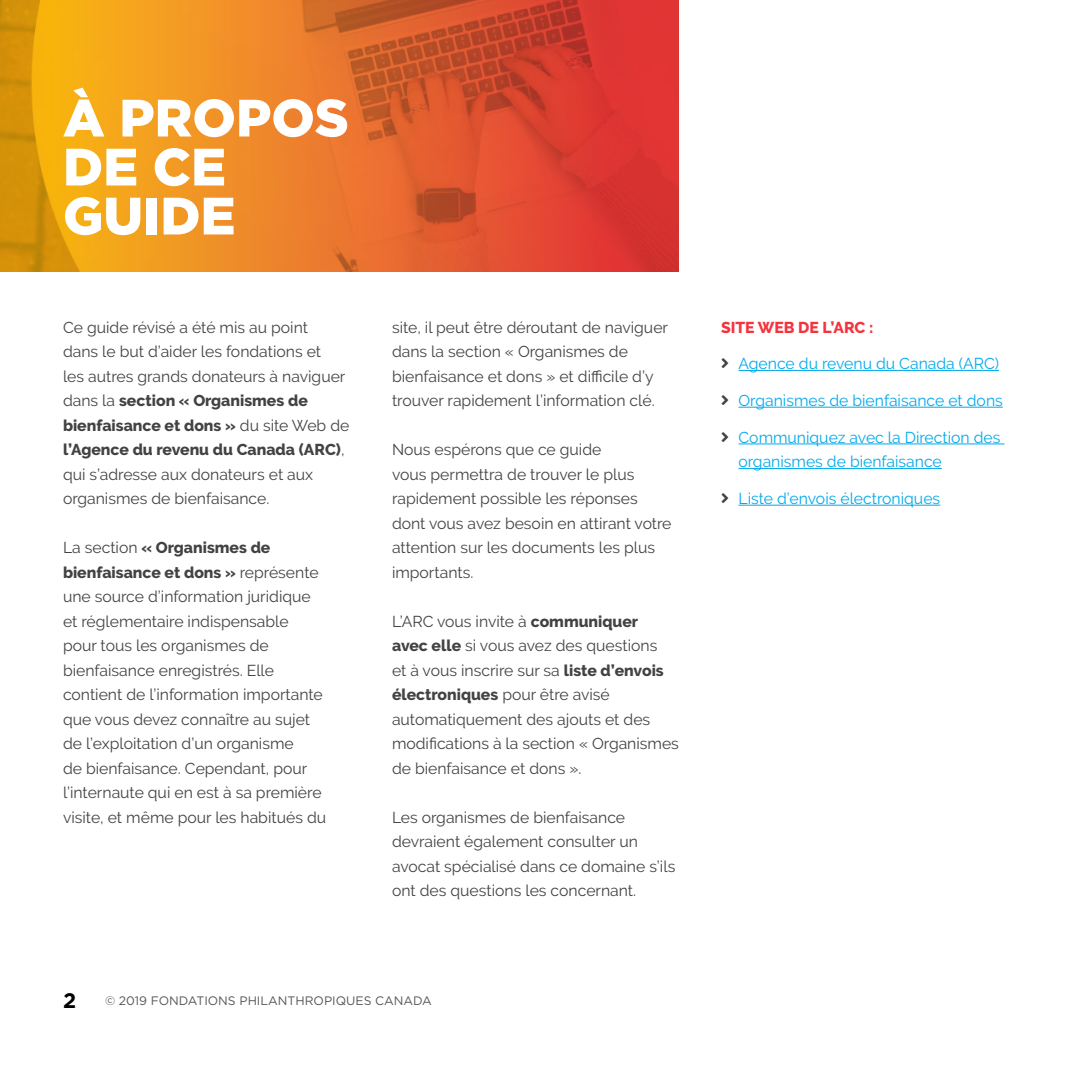
<style>
.page{position:relative;width:1071px;height:1071px;background:#fff}
.page>*{position:absolute;margin:0;border:0;box-sizing:border-box;transform-origin:0 0}
.t1{font:900 52.5px/49px "Gotham";color:#fff}
.t2{font:700 21px "Gotham";color:#000}
.t3{font:15.75px/24.5px "Raleway";color:#434243}
.t4{font:15.75px/24.5px "Raleway";color:#00a9ea}
.t5{font:800 15.75px "Raleway";color:#f5333f}
.t6{font:12.25px "Gotham";color:#545558}
.s1{font-weight:800}
</style>
<div class="page">
<img style="left:0;top:0;width:679px;height:271px">
<hr style="left:738px;top:370px;width:261px;height:1px;background:#00a9ea">
<hr style="left:738px;top:407px;width:265px;height:1px;background:#00a9ea">
<hr style="left:738px;top:444px;width:267px;height:1px;background:#00a9ea">
<hr style="left:738px;top:468px;width:204px;height:1px;background:#00a9ea">
<hr style="left:738px;top:505px;width:202px;height:1px;background:#00a9ea">
<h1 class="t1" style="left:63px;top:92px;width:287px">À PROPOS<br>DE CE<br>GUIDE</h1>
<p class="t3" style="left:63px;top:315px;width:288px">Ce guide révisé a été mis au point<br>dans le but d’aider les fondations et<br>les autres grands donateurs à naviguer dans la <span class="s1">section « Organismes de bienfaisance et dons »</span> du site Web de <span class="s1">l’Agence du revenu du Canada (ARC)</span>, qui s’adresse aux donateurs et aux organismes de bienfaisance.</p>
<p class="t3" style="left:63px;top:535px;width:265px">La section <span class="s1">« Organismes de bienfaisance et dons »</span> représente une source d’information juridique et réglementaire indispensable pour tous les organismes de bienfaisance enregistrés. Elle contient de l’information importante que vous devez connaître au sujet de l’exploitation d’un organisme<br>de bienfaisance. Cependant, pour l’internaute qui en est à sa première visite, et même pour les habitués du</p>
<p class="t3" style="left:392px;top:315px;width:278px">site, il peut être déroutant de naviguer dans la section « Organismes de bienfaisance et dons » et difficile d’y trouver rapidement l’information clé.</p>
<p class="t3" style="left:392px;top:437px;width:281px">Nous espérons que ce guide<br>vous permettra de trouver le plus rapidement possible les réponses dont vous avez besoin en attirant votre attention sur les documents les plus importants.</p>
<p class="t3" style="left:392px;top:609px;width:289px">L’ARC vous invite à <span class="s1">communiquer<br>avec elle</span> si vous avez des questions<br>et à vous inscrire sur sa <span class="s1">liste d’envois électroniques</span> pour être avisé automatiquement des ajouts et des modifications à la section « Organismes de bienfaisance et dons ».</p>
<p class="t3" style="left:392px;top:805px;width:285px">Les organismes de bienfaisance devraient également consulter un avocat spécialisé dans ce domaine s’ils ont des questions les concernant.</p>
<h2 class="t2" style="left:63px;top:988px;width:15px">2</h2>
<p class="t6" style="left:105px;top:994px;width:328px">© 2019 FONDATIONS PHILANTHROPIQUES CANADA</p>
<p class="t5" style="left:721px;top:318px;width:154px">SITE WEB DE L’ARC :</p>
<p class="t4" style="left:738px;top:351px;width:262px">˃Agence du revenu du Canada (ARC)</p>
<p class="t4" style="left:738px;top:388px;width:266px">˃Organismes de bienfaisance et dons</p>
<p class="t4" style="left:738px;top:425px;width:263px">˃Communiquez avec la Direction des organismes de bienfaisance</p>
<p class="t4" style="left:738px;top:486px;width:203px">˃Liste d’envois électroniques</p>
</div>
